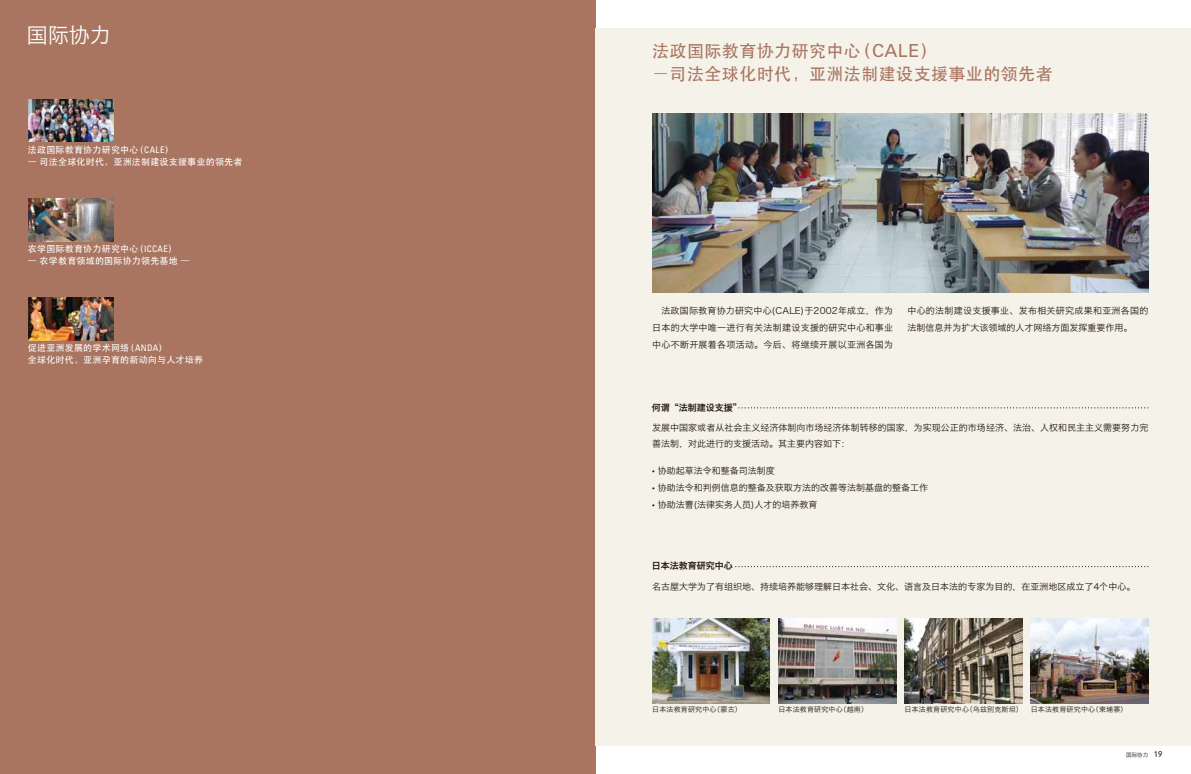
<style>
.page{position:relative;width:1191px;height:774px;background:#fff}
.page>*{position:absolute;margin:0;border:0;box-sizing:border-box;transform-origin:0 0}
.t1{font:21px "Hiragino Sans GB W3";color:#fff}
.t2{font:17px/23px "ST Heiti";letter-spacing:.025em;color:#a97561}
.t3{font:9px/17px "Hiragino Sans GB W3";color:#221815}
.t4{font:9px/12px "ST Heiti";letter-spacing:.025em;color:#fff}
.t5{font:9px "Hiragino Sans GB W6";color:#221815}
.t6{font:8px "Geometric 706 BT Medium B";color:#221815}
.t7{font:7px "Hiragino Sans GB W3";letter-spacing:.025em;color:#221815}
.t8{font:5.5px "Hiragino Sans GB W3";color:#221815}
.s1{font-family:"Univers";font-stretch:condensed}
.s2{font-family:"Univers LT Pro 55 Roman";font-size:18px}
.s3{font-family:"Koz Go Pro";font-weight:300}
.s4{font-family:"Koz Go Pro"}
</style>
<div class="page">
<div style="left:0;top:0;width:595px;height:774px;background:#a97561"></div>
<div style="left:595px;top:28px;width:596px;height:718px;background:#f5f2e9"></div>
<img style="left:28px;top:99px;width:85px;height:43px">
<img style="left:652px;top:113px;width:496px;height:179px">
<img style="left:28px;top:298px;width:85px;height:42px">
<img style="left:28px;top:198px;width:85px;height:43px">
<img style="left:778px;top:618px;width:118px;height:85px">
<img style="left:1030px;top:618px;width:118px;height:85px">
<img style="left:652px;top:618px;width:118px;height:85px">
<img style="left:904px;top:618px;width:118px;height:85px">
<svg style="left:738px;top:407px;width:410px;height:1px"></svg>
<svg style="left:735px;top:566px;width:413px;height:1px"></svg>
<p class="t1" style="left:27px;top:22px;width:85px">国际协力</p>
<p class="t4" style="left:28px;top:143px;width:216px">法政国际教育协力研究中心（<span class="s1">CALE</span>）<br>― 司法全球化时代，亚洲法制建设支援事业的领先者</p>
<p class="t4" style="left:28px;top:242px;width:163px">农学国际教育协力研究中心（<span class="s1">ICCAE</span>）<br>― 农学教育领域的国际协力领先基地 ―</p>
<p class="t4" style="left:28px;top:342px;width:177px">促进亚洲发展的学术网络（<span class="s1">ANDA</span>）<br>全球化时代，亚洲孕育的新动向与人才培养</p>
<p class="t2" style="left:652px;top:39px;width:402px">法政国际教育协力研究中心（<span class="s2">CALE</span>）<br><span class="s3">－</span>司法全球化时代，亚洲法制建设支援事业的领先者</p>
<p class="t3" style="left:652px;top:302px;width:242px;text-align:justify">　法政国际教育协力研究中心(CALE)于2002年成立，作为日本的大学中唯一进行有关法制建设支援的研究中心和事业中心不断开展着各项活动。今后、将继续开展以亚洲各国为</p>
<p class="t3" style="left:907px;top:302px;width:242px">中心的法制建设支援事业、发布相关研究成果和亚洲各国的法制信息并为扩大该领域的人才网络方面发挥重要作用。</p>
<p class="t5" style="left:651px;top:401px;width:91px">何谓“法制建设支援”</p>
<p class="t3" style="left:652px;top:419px;width:497px;line-height:16px">发展中国家或者从社会主义经济体制向市场经济体制转移的国家，为实现公正的市场经济、法治、人权和民主主义需要努力完善法制，对此进行的支援活动。其主要内容如下：</p>
<p class="t3" style="left:652px;top:462px;width:124px"><span class="s4">•</span> 协助起草法令和整备司法制度</p>
<p class="t3" style="left:652px;top:479px;width:277px"><span class="s4">•</span> 协助法令和判例信息的整备及获取方法的改善等法制基盘的整备工作</p>
<p class="t3" style="left:652px;top:496px;width:167px"><span class="s4">•</span> 协助法曹(法律实务人员)人才的培养教育</p>
<p class="t5" style="left:651px;top:560px;width:82px">日本法教育研究中心</p>
<p class="t3" style="left:652px;top:577px;width:484px">名古屋大学为了有组织地、持续培养能够理解日本社会、文化、语言及日本法的专家为目的，在亚洲地区成立了4个中心。</p>
<p class="t7" style="left:652px;top:705px;width:91px">日本法教育研究中心（蒙古）</p>
<p class="t7" style="left:778px;top:705px;width:91px">日本法教育研究中心（越南）</p>
<p class="t7" style="left:904px;top:705px;width:224px">日本法教育研究中心（乌兹别克斯坦） 日本法教育研究中心（柬埔寨）</p>
<p class="t6" style="left:1153px;top:749px;width:10px">19</p>
<p class="t8" style="left:1126px;top:751px;width:24px">国际协力</p>
</div>
